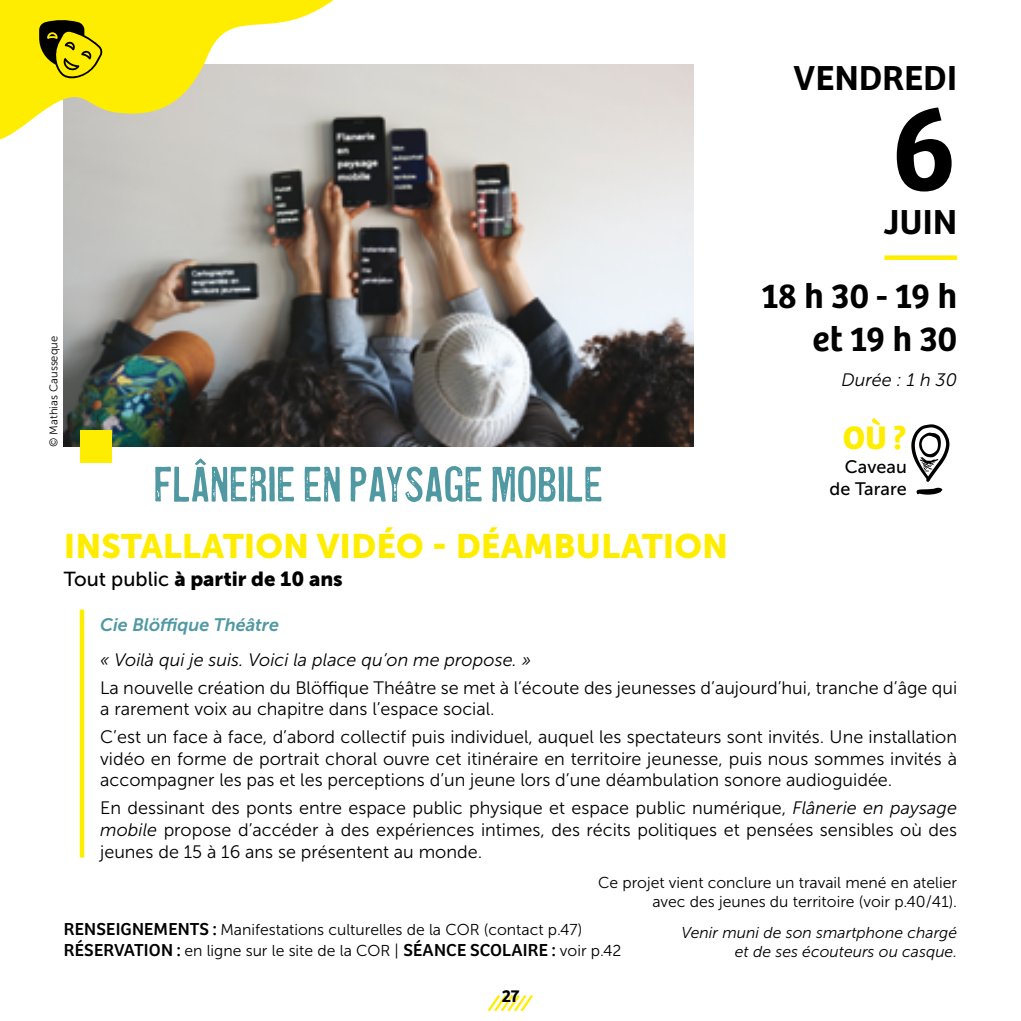
<style>
.page{position:relative;width:1021px;height:1021px;background:#fff}
.page>*{position:absolute;margin:0;border:0;box-sizing:border-box;transform-origin:0 0}
.t1{font:600 123.75px "Bree";color:#000}
.t2{font:51.75px "Coldsmith Pro";color:#5199a2}
.t3{font:600 36px/43.2px "Bree";letter-spacing:.01em;color:#000;text-align:right}
.t4{font:33.75px "Museo Sans 900";color:#ffed00}
.t5{font:700 33.75px "Bree";color:#ffed00}
.t6{font:20.25px "Museo Sans 900";color:#000}
.t7{font:18px/21.6px "Museo Sans 300";color:#000;text-align:justify}
.t8{font:italic 18px "Museo Sans 300";color:#000}
.t9{font:italic 18px "Museo Sans 700";color:#5199a2}
.t10{font:18px/21.6px "Museo Sans 500";color:#000;text-align:right}
.t11{font:600 18px "Bree";color:#000}
.t12{font:15.75px/21.6px "Museo Sans 300";color:#000}
.t13{font:italic 15.75px/18.9px "Museo Sans 300";color:#000;text-align:right}
.t14{font:11.25px "Museo Sans 300";color:#000}
.s1{font-family:"Museo Sans 500"}
.s2{font-style:italic}
.s3{font-family:"Bree";font-size:18px}
</style>
<div class="page">
<svg style="left:487px;top:995px;width:46px;height:17px"></svg>
<img style="left:64px;top:64px;width:629px;height:383px">
<hr style="left:80px;top:609px;width:4px;height:248px;background:#ffed00">
<div style="left:884px;top:255px;width:73px;height:5px;background:#ffed00"></div>
<div style="left:80px;top:430px;width:32px;height:32px;background:#ffed00"></div>
<svg style="left:0;top:0;width:370px;height:140px"></svg>
<svg style="left:39px;top:19px;width:64px;height:63px"></svg>
<svg style="left:916px;top:488px;width:26px;height:6px"></svg>
<svg style="left:911px;top:424px;width:38px;height:58px"></svg>
<h3 class="t3" style="left:793px;top:53px;width:165px">VENDREDI</h3>
<h1 class="t1" style="left:891px;top:53px;width:68px">6</h1>
<p class="t14" style="left:47px;top:447px;width:113px;rotate:-90deg">© Mathias Causseque</p>
<h2 class="t2" style="left:154px;top:455px;width:451px">FLÂNERIE EN PAYSAGE MOBILE</h2>
<h3 class="t4" style="left:64px;top:527px;width:666px">INSTALLATION VIDÉO - DÉAMBULATION</h3>
<p class="t6" style="left:64px;top:567px;width:280px"><span class="s1">Tout public</span> à partir de 10 ans</p>
<h3 class="t3" style="left:883px;top:197px;width:75px">JUIN</h3>
<h3 class="t3" style="left:761px;top:271px;width:197px">18 h 30 - 19 h et 19 h 30</h3>
<p class="t8" style="left:841px;top:370px;width:117px">Durée : 1 h 30</p>
<h3 class="t5" style="left:842px;top:410px;width:65px">OÙ ?</h3>
<p class="t10" style="left:829px;top:456px;width:79px">Caveau de Tarare</p>
<p class="t9" style="left:100px;top:615px;width:180px">Cie Blöffique Théâtre</p>
<p class="t8" style="left:100px;top:649px;width:432px">« Voilà qui je suis. Voici la place qu’on me propose. »</p>
<p class="t7" style="left:100px;top:676px;width:858px">La nouvelle création du Blöffique Théâtre se met à l’écoute des jeunesses d’aujourd’hui, tranche d’âge qui a rarement voix au chapitre dans l’espace social.</p>
<p class="t7" style="left:100px;top:726px;width:858px">C’est un face à face, d’abord collectif puis individuel, auquel les spectateurs sont invités. Une installation vidéo en forme de portrait choral ouvre cet itinéraire en territoire jeunesse, puis nous sommes invités à accompagner les pas et les perceptions d’un jeune lors d’une déambulation sonore audioguidée.</p>
<p class="t7" style="left:100px;top:797px;width:858px">En dessinant des ponts entre espace public physique et espace public numérique, <span class="s2">Flânerie en paysage mobile</span> propose d’accéder à des expériences intimes, des récits politiques et pensées sensibles où des jeunes de 15 à 16 ans se présentent au monde.</p>
<p class="t12" style="left:598px;top:872px;width:360px;line-height:18.9px;text-align:right">Ce projet vient conclure un travail mené en atelier avec des jeunes du territoire (voir p.40/41).</p>
<p class="t13" style="left:681px;top:923px;width:277px">Venir muni de son smartphone chargé et de ses écouteurs ou casque.</p>
<p class="t12" style="left:64px;top:918px;width:559px"><span class="s3">RENSEIGNEMENTS :</span> Manifestations culturelles de la COR (contact p.47)<br><span class="s3">RÉSERVATION :</span> en ligne sur le site de la COR | <span class="s3">SÉANCE SCOLAIRE :</span> voir p.42</p>
<p class="t11" style="left:501px;top:982px;width:19px">27</p>
</div>
